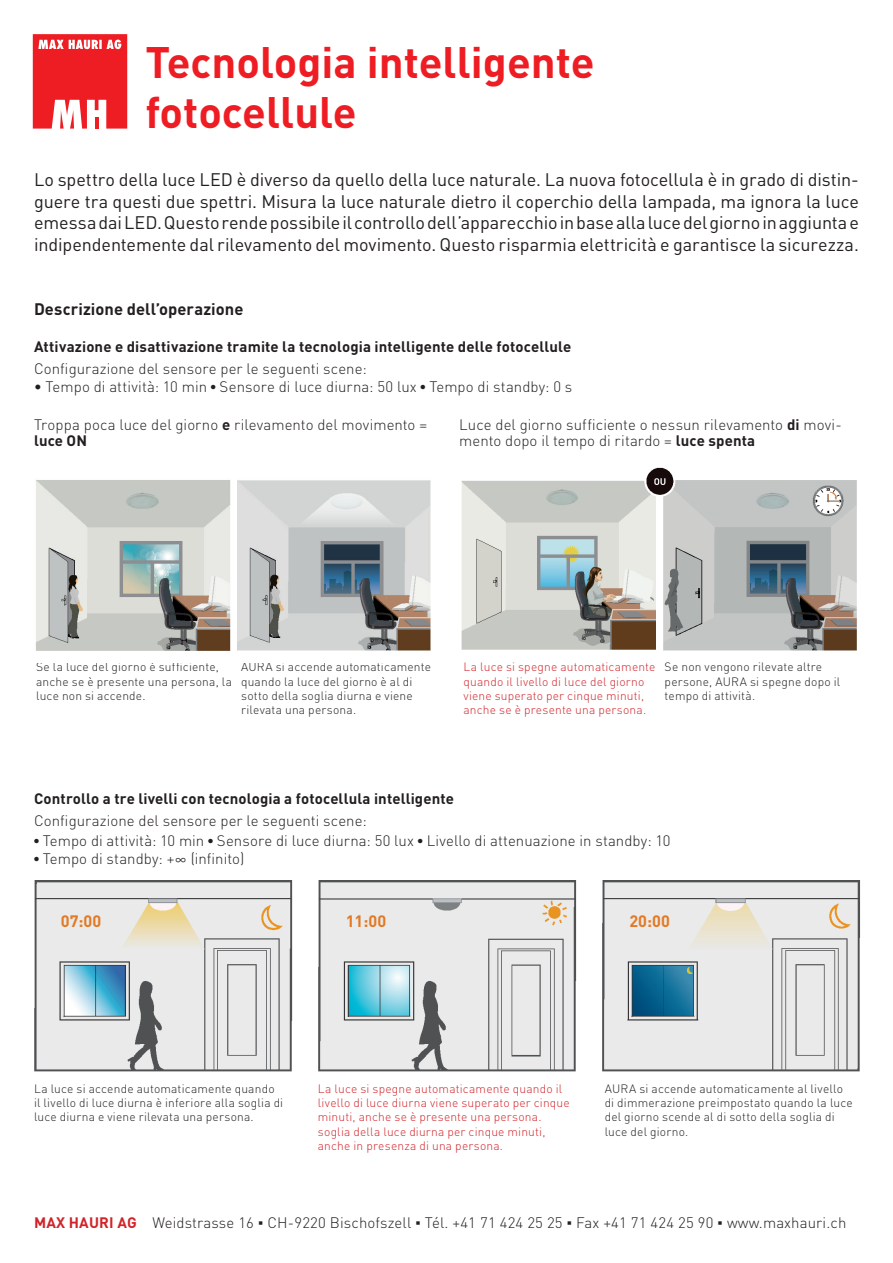
<style>
.page{position:relative;width:893px;height:1263px;background:#fff}
.page>*{position:absolute;margin:0;border:0;box-sizing:border-box;transform-origin:0 0}
.t1{font:700 43.5px/49.5px "DINOT";color:#ee1d23}
.t2{font:18px/21.6px "DINOT";letter-spacing:-.005em;color:#231f20;text-align:justify}
.t3{font:700 16.5px "DINOT";letter-spacing:.005em;color:#231f20}
.t4{font:700 16.35px "DINOT";color:#e37924}
.t5{font:300 15px/16.5px "DINOT";letter-spacing:.005em;color:#231f20}
.t6{font:700 15px "DINOT";letter-spacing:.01em;color:#231f20}
.t7{font:300 12px/14.4px "DINOT";letter-spacing:.015em;color:#231f20}
.t8{font:300 12px/14.4px "DINOT";letter-spacing:.015em;color:#d1232a}
.s1{font-weight:500}
.s2{font-family:"Obi CEOP";font-weight:700}
.s3{font-weight:700}
.s4{font-weight:700;color:#d1232a}
.s5{font-family:"Arial";font-weight:900}
</style>
<div class="page">
<svg style="left:33px;top:34px;width:94px;height:95px"></svg>
<img style="left:34px;top:880px;width:826px;height:192px">
<img style="left:36px;top:480px;width:395px;height:171px">
<img style="left:461px;top:467px;width:396px;height:184px">
<h1 class="t1" style="left:145px;top:36px;width:451px">Tecnologia intelligente fotocellule</h1>
<p class="t2" style="left:34px;top:168px;width:826px">Lo spettro della luce LED è diverso da quello della luce naturale. La nuova fotocellula è in grado di distin&shy;guere tra questi due spettri. Misura la luce naturale dietro il coperchio della lampada, ma ignora la luce emessa dai LED. Questo rende possibile il controllo dell’apparecchio in base alla luce del giorno in aggiunta e indipendentemente dal rilevamento del movimento. Questo risparmia elettricità e garantisce la sicurezza.</p>
<p class="t3" style="left:34px;top:298px;width:211px">Descrizione dell’operazione</p>
<p class="t6" style="left:34px;top:336px;width:539px">Attivazione e disattivazione tramite la tecnologia intelligente delle fotocellule</p>
<p class="t5" style="left:34px;top:360px;width:334px">Configurazione del sensore per le seguenti scene:</p>
<p class="t5" style="left:34px;top:378px;width:540px"><span class="s1">•</span> Tempo di attività: 10 min <span class="s2">¬</span> Sensore di luce diurna: 50 lux <span class="s2">¬</span> Tempo di standby: 0 s</p>
<p class="t5" style="left:34px;top:416px;width:395px">Troppa poca luce del giorno <span class="s3">e</span> rilevamento del movimento = <span class="s3">luce ON</span></p>
<p class="t5" style="left:459px;top:416px;width:384px">Luce del giorno sufficiente o nessun rilevamento <span class="s3">di</span> movi&shy;mento dopo il tempo di ritardo = <span class="s3">luce spenta</span></p>
<p class="t7" style="left:36px;top:659px;width:197px">Se la luce del giorno è sufficiente, anche se è presente una persona, la luce non si accende.</p>
<p class="t7" style="left:241px;top:659px;width:191px">AURA si accende automaticamente quando la luce del giorno è al di sotto della soglia diurna e viene rilevata una persona.</p>
<p class="t8" style="left:463px;top:659px;width:193px">La luce si spegne automaticamente quando il livello di luce del giorno viene superato per cinque minuti, anche se è presente una persona.</p>
<p class="t7" style="left:665px;top:659px;width:177px">Se non vengono rilevate altre persone, AURA si spegne dopo il tempo di attività.</p>
<p class="t6" style="left:34px;top:789px;width:421px">Controllo a tre livelli con tecnologia a fotocellula intelligente</p>
<p class="t5" style="left:34px;top:811px;width:638px;line-height:20.1px">Configurazione del sensore per le seguenti scene:<br><span class="s2">¬</span> Tempo di attività: 10 min <span class="s2">¬</span> Sensore di luce diurna: 50 lux <span class="s2">¬</span> Livello di attenuazione in standby: 10</p>
<p class="t5" style="left:34px;top:850px;width:212px"><span class="s2">¬</span> Tempo di standby: +∞ (infinito)</p>
<p class="t4" style="left:61px;top:910px;width:42px">07:00</p>
<p class="t4" style="left:346px;top:910px;width:42px">11:00</p>
<p class="t4" style="left:629px;top:910px;width:42px">20:00</p>
<p class="t7" style="left:34px;top:1081px;width:251px">La luce si accende automaticamente quando il livello di luce diurna è inferiore alla soglia di luce diurna e viene rilevata una persona.</p>
<p class="t8" style="left:318px;top:1081px;width:253px">La luce si spegne automaticamente quando il livello di luce diurna viene superato per cinque minuti, anche se è presente una persona. soglia della luce diurna per cinque minuti, anche in presenza di una persona.</p>
<p class="t7" style="left:605px;top:1081px;width:250px">AURA si accende automaticamente al livello di dimmerazione preimpostato quando la luce del giorno scende al di sotto della soglia di luce del giorno.</p>
<p class="t5" style="left:34px;top:1214px;width:814px"><span class="s4">MAX HAURI AG</span> Weidstrasse 16 <span class="s5">▪</span> CH-9220 Bischofszell <span class="s5">▪</span> Tél. +41 71 424 25 25 <span class="s5">▪</span> Fax +41 71 424 25 90 <span class="s5">▪</span> www.maxhauri.ch</p>
</div>
